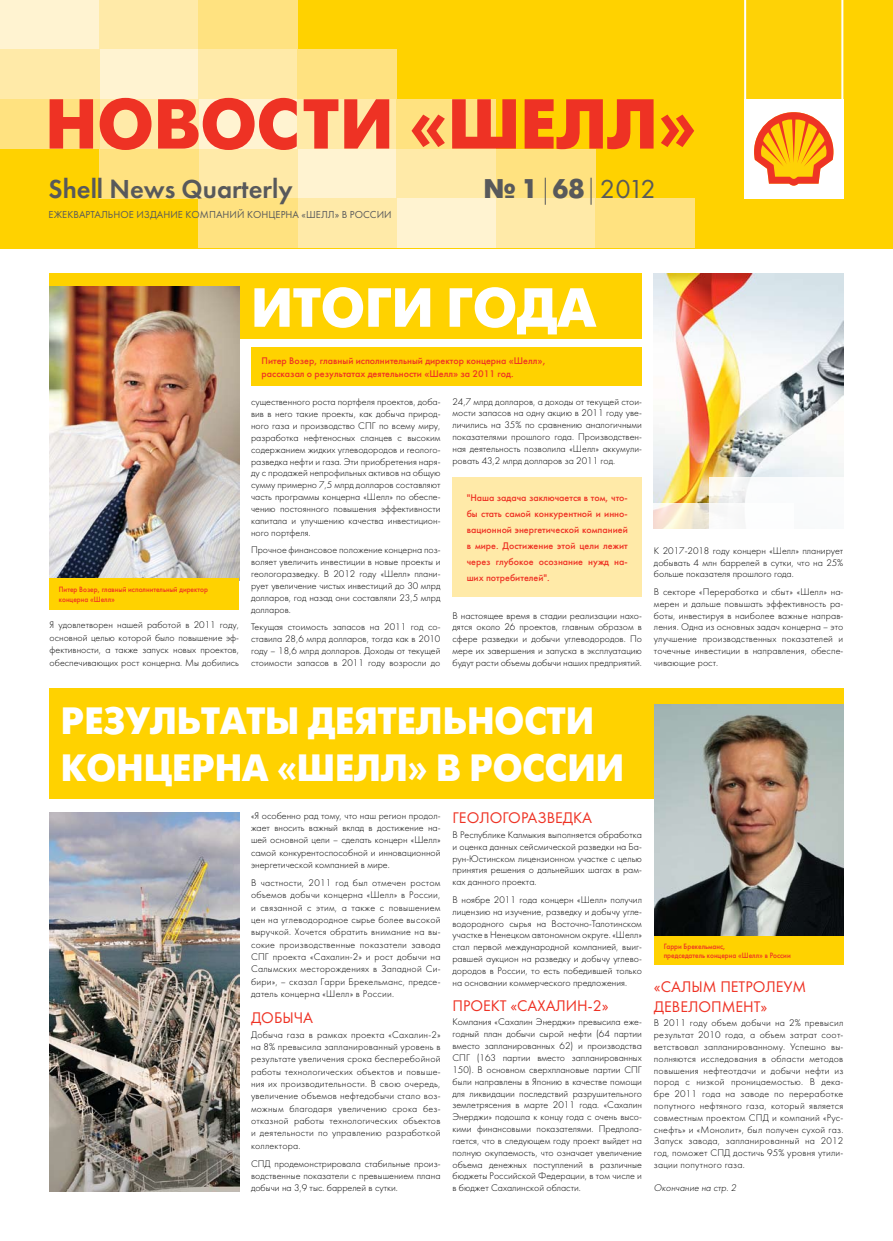
<style>
.page{position:relative;width:893px;height:1241px;background:#fff}
.page>*{position:absolute;margin:0;border:0;box-sizing:border-box;transform-origin:0 0}
.t1{font:700 55px "Futuris C";color:#fff}
.t2{font:700 38px/47px "Futuris C";color:#fff;scale:.96 1}
.t3{font:27px "Futura Demi C";color:#58595b}
.t4{font:700 27px "Futuris C";color:#58595b}
.t5{font:16px/19.2px "Futura Book C";color:#ee3224}
.t6{font:10.5px "Futura Book C";letter-spacing:.005em;color:#58595b}
.t7{font:10px/11.8px "Futura Light C";color:#000;text-align:justify}
.t8{font:10px/16px "Futura Medium C";color:#ee3224}
.t9{font:italic 10px "Futura Light C";color:#000}
.t10{font:8px/9.6px "Futura Medium C";color:#ee3224;scale:.92 1}
.s1{font-family:"Futura Light C";font-weight:400}
.s2{font-family:"Futura Book C";font-weight:400}
</style>
<div class="page">
<img style="left:50px;top:812px;width:189px;height:379px">
<div style="left:50px;top:687px;width:794px;height:111px;background:#ffd200"></div>
<img style="left:654px;top:704px;width:190px;height:232px">
<div style="left:654px;top:936px;width:190px;height:28px;background:#ffd200"></div>
<div style="left:0;top:0;width:893px;height:248px;background:#ffd200"></div>
<div style="left:0;top:0;width:99px;height:50px;background:#fff3d1"></div>
<div style="left:99px;top:0;width:99px;height:50px;background:#ffeaa8"></div>
<div style="left:198px;top:0;width:100px;height:50px;background:#ffe280"></div>
<div style="left:99px;top:50px;width:99px;height:49px;background:#fff3d1"></div>
<div style="left:198px;top:50px;width:100px;height:49px;background:#ffeaa8"></div>
<div style="left:0;top:50px;width:99px;height:49px;background:#ffeaa8"></div>
<div style="left:298px;top:50px;width:99px;height:49px;background:#ffe280"></div>
<div style="left:0;top:99px;width:99px;height:50px;background:#ffe280"></div>
<div style="left:298px;top:149px;width:99px;height:49px;background:#fff3d1"></div>
<div style="left:397px;top:149px;width:99px;height:49px;background:#ffeaa8"></div>
<div style="left:198px;top:149px;width:100px;height:49px;background:#ffeaa8"></div>
<div style="left:496px;top:149px;width:99px;height:49px;background:#ffe280"></div>
<div style="left:99px;top:149px;width:99px;height:49px;background:#ffe280"></div>
<div style="left:397px;top:198px;width:99px;height:50px;background:#fff3d1"></div>
<div style="left:496px;top:198px;width:99px;height:50px;background:#ffeaa8"></div>
<div style="left:298px;top:198px;width:99px;height:50px;background:#ffeaa8"></div>
<div style="left:595px;top:198px;width:99px;height:50px;background:#ffe280"></div>
<div style="left:198px;top:198px;width:100px;height:50px;background:#ffe280"></div>
<svg style="left:50px;top:98px;width:644px;height:52px"></svg>
<svg style="left:744px;top:0;width:99px;height:198px"></svg>
<img style="left:654px;top:273px;width:189px;height:230px">
<div style="left:709px;top:477px;width:167px;height:171px;background:#fff"></div>
<div style="left:50px;top:273px;width:592px;height:65px;background:#ffd200"></div>
<img style="left:50px;top:286px;width:189px;height:292px">
<div style="left:49px;top:578px;width:190px;height:31px;background:#ffd200"></div>
<div style="left:251px;top:347px;width:391px;height:39px;background:#ffd200"></div>
<div style="left:452px;top:477px;width:190px;height:120px;background:#ffeaa8"></div>
<h3 class="t3" style="left:49px;top:173px;width:246px">Shell News Quarterly</h3>
<h3 class="t4" style="left:484px;top:174px;width:174px">№ 1 <span class="s1">|</span>68<span class="s1">|</span><span class="s2">2012</span></h3>
<p class="t6" style="left:49px;top:208px;width:345px">ЕЖЕКВАРТАЛЬНОЕ ИЗДАНИЕ КОМПАНИЙ КОНЦЕРНА «ШЕЛЛ» В РОССИИ</p>
<h1 class="t1" style="left:251px;top:277px;width:347px">ИТОГИ ГОДА</h1>
<p class="t10" style="left:59px;top:584px;width:164px;line-height:10px">Питер Возер, главный исполнительный директор концерна «Шелл»</p>
<p class="t7" style="left:50px;top:618px;width:191px;line-height:12.6px">Я удовлетворен нашей работой в 2011 году, основной целью которой было повышение эф&shy;фективности, а также запуск новых проектов, обеспечивающих рост концерна. Мы добились</p>
<p class="t8" style="left:262px;top:355px;width:286px;line-height:12.3px">Питер Возер, главный исполнительный директор концерна «Шелл», рассказал о результатах деятельности «Шелл» за 2011 год.</p>
<p class="t7" style="left:251px;top:396px;width:191px">существенного роста портфеля проектов, доба&shy;вив в него такие проекты, как добыча природ&shy;ного газа и производство СПГ по всему миру, разработка нефтеносных сланцев с высоким содержанием жидких углеводородов и геолого&shy;разведка нефти и газа. Эти приобретения наря&shy;ду с продажей непрофильных активов на общую сумму примерно 7,5 млрд долларов составляют часть программы концерна «Шелл» по обеспе&shy;чению постоянного повышения эффективности капитала и улучшению качества инвестицион&shy;ного портфеля.</p>
<p class="t7" style="left:251px;top:544px;width:191px">Прочное финансовое положение концерна поз&shy;воляет увеличить инвестиции в новые проекты и геологоразведку. В 2012 году «Шелл» плани&shy;рует увеличение чистых инвестиций до 30 млрд долларов, год назад они составляли 23,5 млрд долларов.</p>
<p class="t7" style="left:251px;top:621px;width:191px">Текущая стоимость запасов на 2011 год со&shy;ставила 28,6 млрд долларов, тогда как в 2010 году – 18,6 млрд долларов. Доходы от текущей стоимости запасов в 2011 году возросли до</p>
<p class="t7" style="left:452px;top:395px;width:191px">24,7 млрд долларов, а доходы от текущей стои&shy;мости запасов на одну акцию в 2011 году уве&shy;личились на 35% по сравнению аналогичными показателями прошлого года. Производствен&shy;ная деятельность позволила «Шелл» аккумули&shy;ровать 43,2 млрд долларов за 2011 год.</p>
<p class="t8" style="left:467px;top:489px;width:163px;text-align:justify">"Наша задача заключается в том, что&shy;бы стать самой конкурентной и инно&shy;вационной энергетической компанией в мире. Достижение этой цели лежит через глубокое осознание нужд на&shy;ших потребителей".</p>
<p class="t7" style="left:452px;top:609px;width:191px">В настоящее время в стадии реализации нахо&shy;дятся около 26 проектов, главным образом в сфере разведки и добычи углеводородов. По мере их завершения и запуска в эксплуатацию будут расти объемы добычи наших предприятий.</p>
<p class="t7" style="left:654px;top:545px;width:191px">К 2017-2018 году концерн «Шелл» планирует добывать 4 млн баррелей в сутки, что на 25% больше показателя прошлого года.</p>
<p class="t7" style="left:654px;top:586px;width:191px">В секторе «Переработка и сбыт» «Шелл» на&shy;мерен и дальше повышать эффективность ра&shy;боты, инвестируя в наиболее важные направ&shy;ления. Одна из основных задач концерна – это улучшение производственных показателей и точечные инвестиции в направления, обеспе&shy;чивающие рост.</p>
<h2 class="t2" style="left:61px;top:698px;width:588px">РЕЗУЛЬТАТЫ ДЕЯТЕЛЬНОСТИ<br>КОНЦЕРНА «ШЕЛЛ» В РОССИИ</h2>
<p class="t7" style="left:251px;top:809px;width:191px;line-height:12.3px">«Я особенно рад тому, что наш регион продол&shy;жает вносить важный вклад в достижение на&shy;шей основной цели – сделать концерн «Шелл» самой конкурентоспособной и инновационной энергетической компанией в мире.</p>
<p class="t7" style="left:251px;top:876px;width:191px;line-height:12.3px">В частности, 2011 год был отмечен ростом объемов добычи концерна «Шелл» в России, и связанной с этим, а также с повышением цен на углеводородное сырье более высокой выручкой. Хочется обратить внимание на вы&shy;сокие производственные показатели завода СПГ проекта «Сахалин-2» и рост добычи на Салымских месторождениях в Западной Си&shy;бири», – сказал Гарри Брекельманс, предсе&shy;датель концерна «Шелл» в России.</p>
<h3 class="t5" style="left:251px;top:1007px;width:64px">ДОБЫЧА</h3>
<p class="t7" style="left:251px;top:1028px;width:191px;line-height:12.3px">Добыча газа в рамках проекта «Сахалин-2» на 8% превысила запланированный уровень в результате увеличения срока бесперебойной работы технологических объектов и повыше&shy;ния их производительности. В свою очередь, увеличение объемов нефтедобычи стало воз&shy;можным благодаря увеличению срока без&shy;отказной работы технологических объектов и деятельности по управлению разработкой коллектора.</p>
<p class="t7" style="left:251px;top:1157px;width:191px;line-height:12.3px">СПД продемонстрировала стабильные произ&shy;водственные показатели с превышением плана добычи на 3,9 тыс. баррелей в сутки.</p>
<h3 class="t5" style="left:452px;top:808px;width:141px">ГЕОЛОГОРАЗВЕДКА</h3>
<p class="t7" style="left:452px;top:828px;width:191px">В Республике Калмыкия выполняется обработка и оценка данных сейсмической разведки на Ба&shy;рун-Юстинском лицензионном участке с целью принятия решения о дальнейших шагах в рам&shy;ках данного проекта.</p>
<p class="t7" style="left:452px;top:893px;width:191px">В ноябре 2011 года концерн «Шелл» получил лицензию на изучение, разведку и добычу угле&shy;водородного сырья на Восточно-Талотинском участке в Ненецком автономном округе. «Шелл» стал первой международной компанией, выиг&shy;равшей аукцион на разведку и добычу углево&shy;дородов в России, то есть победившей только на основании коммерческого предложения.</p>
<h3 class="t5" style="left:452px;top:995px;width:158px">ПРОЕКТ «САХАЛИН-2»</h3>
<p class="t7" style="left:452px;top:1016px;width:191px">Компания «Сахалин Энерджи» превысила еже&shy;годный план добычи сырой нефти (64 партии вместо запланированных 62) и производства СПГ (163 партии вместо запланированных 150). В основном сверхплановые партии СПГ были направлены в Японию в качестве помощи для ликвидации последствий разрушительного землетрясения в марте 2011 года. «Сахалин Энерджи» подошла к концу года с очень высо&shy;кими финансовыми показателями. Предпола&shy;гается, что в следующем году проект выйдет на полную окупаемость, что означает увеличение объема денежных поступлений в различные бюджеты Российской Федерации, в том числе и в бюджет Сахалинской области.</p>
<p class="t10" style="left:664px;top:941px;width:140px">Гарри Брекельманс,<br>председатель концерна «Шелл» в России</p>
<h3 class="t5" style="left:654px;top:977px;width:154px">«САЛЫМ ПЕТРОЛЕУМ<br>ДЕВЕЛОПМЕНТ»</h3>
<p class="t7" style="left:654px;top:1017px;width:191px">В 2011 году объем добычи на 2% превысил результат 2010 года, а объем затрат соот&shy;ветствовал запланированному. Успешно вы&shy;полняются исследования в области методов повышения нефтеотдачи и добычи нефти из пород с низкой проницаемостью. В дека&shy;бре 2011 года на заводе по переработке попутного нефтяного газа, который является совместным проектом СПД и компаний «Рус&shy;снефть» и «Монолит», был получен сухой газ.<br>Запуск завода, запланированный на 2012 год, поможет СПД достичь 95% уровня утили&shy;зации попутного газа.</p>
<p class="t9" style="left:654px;top:1182px;width:84px">Окончание на стр. 2</p>
</div>
